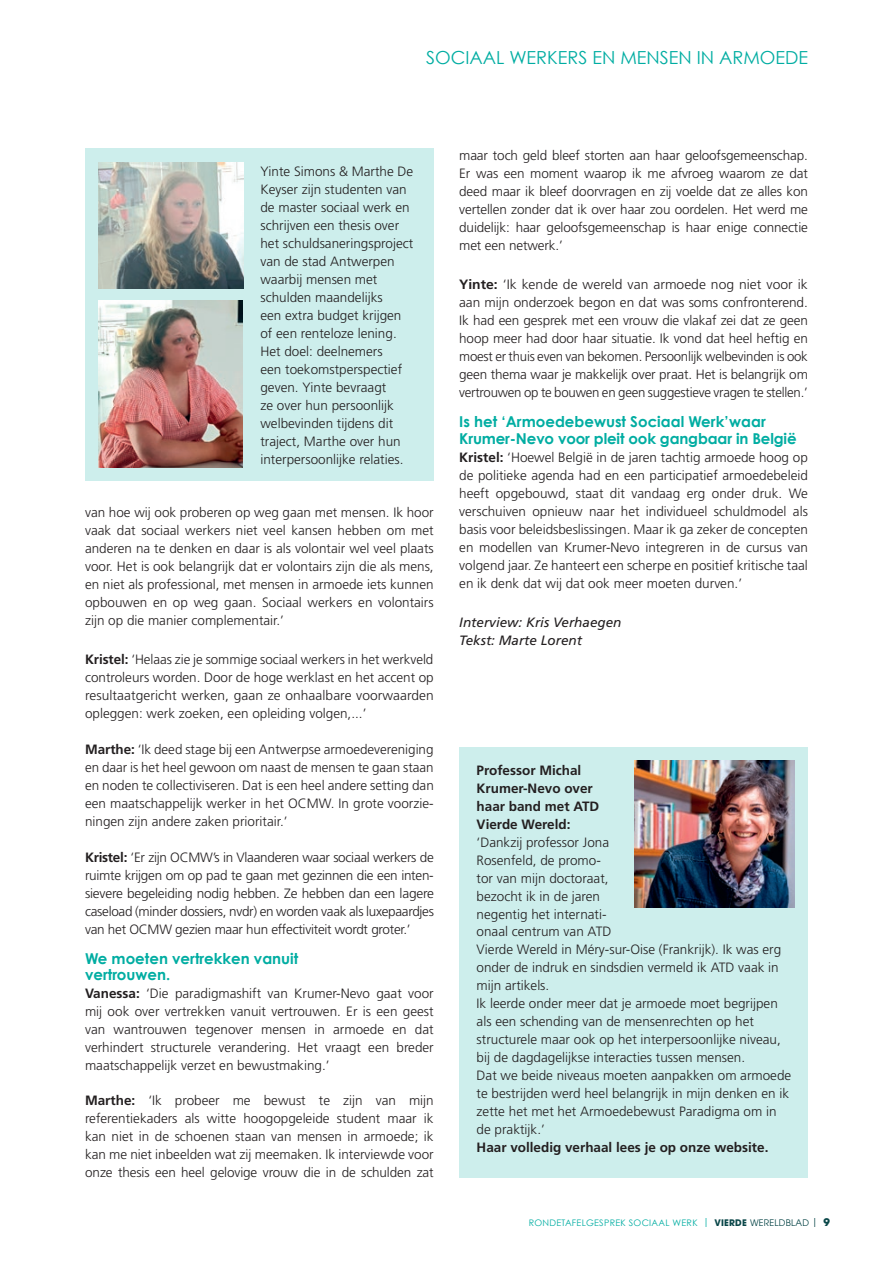
<style>
.page{position:relative;width:893px;height:1263px;background:#fff}
.page>*{position:absolute;margin:0;border:0;box-sizing:border-box;transform-origin:0 0}
.t1{font:18px "Century Gothic";color:#00ada2}
.t2{font:700 15px/16.5px "Century Gothic";color:#00ada2}
.t3{font:300 13.5px/18px "Frutiger LT Std";color:#231f20;text-align:justify}
.t4{font:700 13.5px/18px "Frutiger LT Std";color:#231f20}
.t5{font:italic 13.5px/18px "Frutiger LT Std";color:#231f20}
.t6{font:9px "Century Gothic";letter-spacing:.03em;color:#00ada2}
.s1{font-weight:700}
.s2{font-family:"ITC Avant Garde Pro"}
.s3{font-family:"ITC Avant Garde Pro";font-weight:700;color:#0a4749}
.s4{font-family:"ITC Avant Garde Pro";color:#0a4749}
.s5{font-family:"ITC Avant Garde Pro";font-weight:700;font-size:10.5px;color:#0a4749}
</style>
<div class="page">
<div style="left:459px;top:747px;width:349px;height:431px;background:#cdeeec"></div>
<img style="left:635px;top:760px;width:160px;height:147px">
<div style="left:85px;top:149px;width:349px;height:332px;background:#cdeeec"></div>
<img style="left:98px;top:163px;width:145px;height:125px">
<img style="left:98px;top:301px;width:144px;height:167px">
<h1 class="t1" style="left:426px;top:46px;width:384px">SOCIAAL WERKERS EN MENSEN IN ARMOEDE</h1>
<p class="t3" style="left:260px;top:162px;width:154px;text-align:left">Yinte Simons &amp; Marthe De<br>Keyser zijn studenten van de master sociaal werk en schrijven een thesis over het schuldsaneringsproject van de stad Antwerpen waarbij mensen met schulden maandelijks<br>een extra budget krijgen of een renteloze lening.<br>Het doel: deelnemers<br>een toekomstperspectief geven. Yinte bevraagt<br>ze over hun persoonlijk welbevinden tijdens dit traject, Marthe over hun interpersoonlijke relaties.</p>
<p class="t3" style="left:85px;top:503px;width:350px">van hoe wij ook proberen op weg gaan met mensen. Ik hoor vaak dat sociaal werkers niet veel kansen hebben om met anderen na te denken en daar is als volontair wel veel plaats voor. Het is ook belangrijk dat er volontairs zijn die als mens, en niet als professional, met mensen in armoede iets kunnen opbouwen en op weg gaan. Sociaal werkers en volontairs zijn op die manier complementair.’</p>
<p class="t3" style="left:85px;top:650px;width:350px"><span class="s1">Kristel:</span> ‘Helaas zie je sommige sociaal werkers in het werkveld controleurs worden. Door de hoge werklast en het accent op resultaatgericht werken, gaan ze onhaalbare voorwaarden opleggen: werk zoeken, een opleiding volgen,...’</p>
<p class="t3" style="left:85px;top:740px;width:350px"><span class="s1">Marthe:</span> ‘Ik deed stage bij een Antwerpse armoedevereniging en daar is het heel gewoon om naast de mensen te gaan staan en noden te collectiviseren. Dat is een heel andere setting dan een maatschappelijk werker in het OCMW. In grote voorzie&shy;ningen zijn andere zaken prioritair.’</p>
<p class="t3" style="left:85px;top:848px;width:350px"><span class="s1">Kristel:</span> ‘Er zijn OCMW’s in Vlaanderen waar sociaal werkers de ruimte krijgen om op pad te gaan met gezinnen die een inten&shy;sievere begeleiding nodig hebben. Ze hebben dan een lagere caseload (minder dossiers, nvdr) en worden vaak als luxepaardjes van het OCMW gezien maar hun effectiviteit wordt groter.’</p>
<p class="t2" style="left:85px;top:950px;width:215px">We moeten vertrekken vanuit vertrouwen.</p>
<p class="t3" style="left:85px;top:985px;width:350px"><span class="s1">Vanessa:</span> ‘Die paradigmashift van Krumer-Nevo gaat voor mij ook over vertrekken vanuit vertrouwen. Er is een geest van wantrouwen tegenover mensen in armoede en dat verhindert structurele verandering. Het vraagt een breder maatschappelijk verzet en bewustmaking.’</p>
<p class="t3" style="left:85px;top:1091px;width:350px"><span class="s1">Marthe:</span> ‘Ik probeer me bewust te zijn van mijn referentiekaders als witte hoogopgeleide student maar ik kan niet in de schoenen staan van mensen in armoede; ik kan me niet inbeelden wat zij meemaken. Ik interviewde voor onze thesis een heel gelovige vrouw die in de schulden zat</p>
<p class="t3" style="left:459px;top:147px;width:350px">maar toch geld bleef storten aan haar geloofsgemeenschap.<br>Er was een moment waarop ik me afvroeg waarom ze dat deed maar ik bleef doorvragen en zij voelde dat ze alles kon vertellen zonder dat ik over haar zou oordelen. Het werd me duidelijk: haar geloofsgemeenschap is haar enige connectie met een netwerk.’</p>
<p class="t3" style="left:459px;top:276px;width:350px"><span class="s1">Yinte:</span> ‘Ik kende de wereld van armoede nog niet voor ik aan mijn onderzoek begon en dat was soms confronterend.<br>Ik had een gesprek met een vrouw die vlakaf zei dat ze geen hoop meer had door haar situatie. Ik vond dat heel heftig en moest er thuis even van bekomen. Persoonlijk welbevinden is ook geen thema waar je makkelijk over praat. Het is belangrijk om vertrouwen op te bouwen en geen suggestieve vragen te stellen.’</p>
<p class="t2" style="left:459px;top:413px;width:339px">Is het ‘Armoedebewust Sociaal Werk’waar<br>Krumer-Nevo voor pleit ook gangbaar in België</p>
<p class="t3" style="left:459px;top:448px;width:350px"><span class="s1">Kristel:</span> ‘Hoewel België in de jaren tachtig armoede hoog op de politieke agenda had en een participatief armoedebeleid heeft opgebouwd, staat dit vandaag erg onder druk. We verschuiven opnieuw naar het individueel schuldmodel als basis voor beleidsbeslissingen. Maar ik ga zeker de concepten en modellen van Krumer-Nevo integreren in de cursus van volgend jaar. Ze hanteert een scherpe en positief kritische taal en ik denk dat wij dat ook meer moeten durven.’</p>
<p class="t5" style="left:459px;top:613px;width:164px">Interview: Kris Verhaegen<br>Tekst: Marte Lorent</p>
<p class="t4" style="left:477px;top:761px;width:124px">Professor Michal<br>Krumer-Nevo over haar band met ATD<br>Vierde Wereld:</p>
<p class="t3" style="left:477px;top:833px;width:316px;text-align:left">‘Dankzij professor Jona<br>Rosenfeld, de promo-<br>tor van mijn doctoraat,<br>bezocht ik in de jaren<br>negentig het internati-<br>onaal centrum van ATD<br>Vierde Wereld in Méry-sur-Oise (Frankrijk). Ik was erg onder de indruk en sindsdien vermeld ik ATD vaak in mijn artikels.<br>Ik leerde onder meer dat je armoede moet begrijpen als een schending van de mensenrechten op het structurele maar ook op het interpersoonlijke niveau, bij de dagdagelijkse interacties tussen mensen.<br>Dat we beide niveaus moeten aanpakken om armoede te bestrijden werd heel belangrijk in mijn denken en ik zette het met het Armoedebewust Paradigma om in de praktijk.’</p>
<p class="t4" style="left:477px;top:1139px;width:293px">Haar volledig verhaal lees je op onze website.</p>
<p class="t6" style="left:529px;top:1217px;width:303px">RONDETAFELGESPREK SOCIAAL WERK <span class="s2">|</span> <span class="s3">VIERDE</span> <span class="s4">WERELDBLAD |</span> <span class="s5">9</span></p>
</div>
